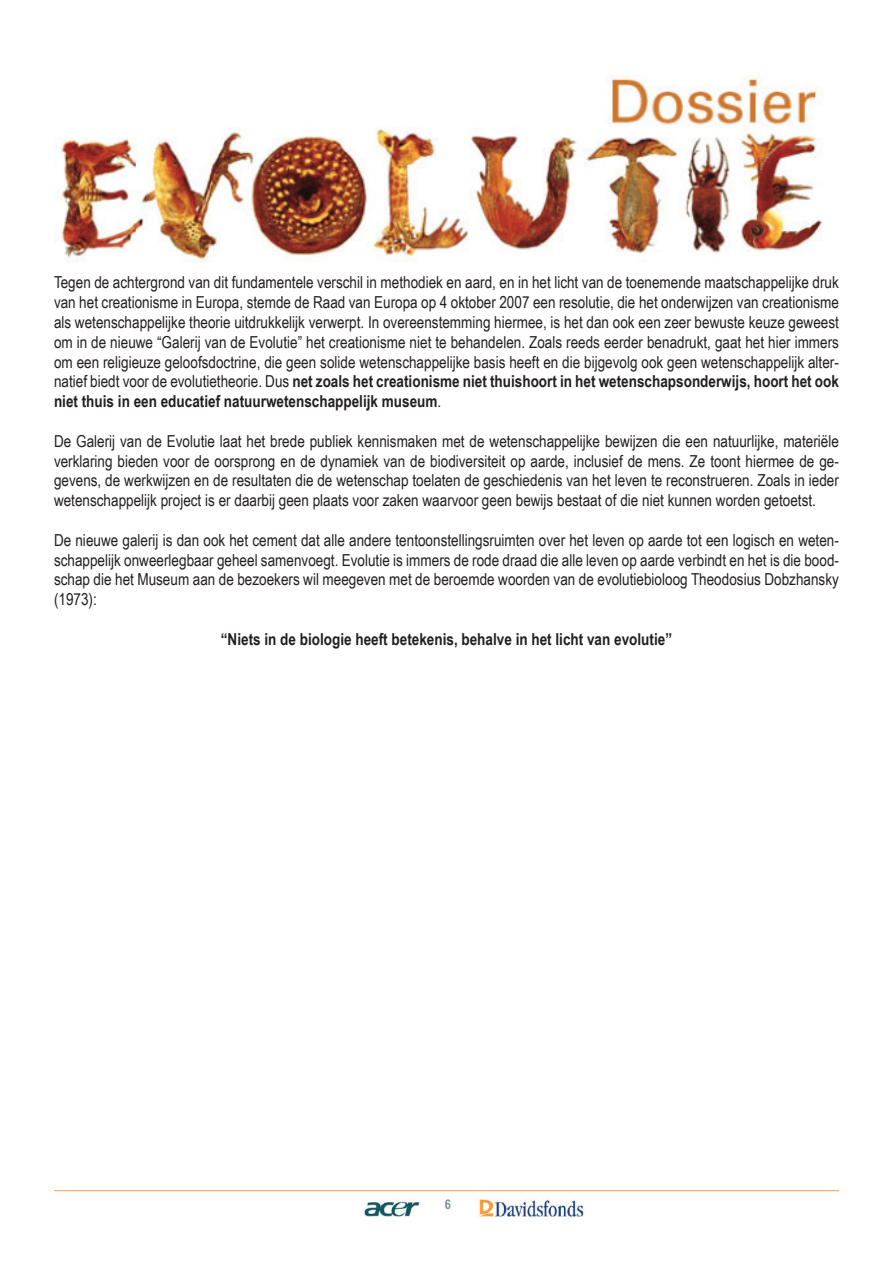
<style>
.page{position:relative;width:893px;height:1263px;background:#fff}
.page>*{position:absolute;margin:0;border:0;box-sizing:border-box;transform-origin:0 0}
.t1{font:16.5px/19.8px "Arial Narrow";color:#231f20;text-align:justify}
.t2{font:700 16.5px "Arial Narrow";color:#231f20}
.t3{font:700 13.5px "Arial Narrow";color:#749393}
.s1{font-weight:700}
</style>
<div class="page">
<img style="left:364px;top:1199px;width:220px;height:18px">
<hr style="left:54px;top:1190px;width:785px;height:1px;background:#f39d46">
<img style="left:60px;top:75px;width:763px;height:188px">
<p class="t1" style="left:54px;top:272px;width:786px">Tegen de achtergrond van dit fundamentele verschil in methodiek en aard, en in het licht van de toenemende maatschappelijke druk van het creationisme in Europa, stemde de Raad van Europa op 4 oktober 2007 een resolutie, die het onderwijzen van creationisme als wetenschappelijke theorie uitdrukkelijk verwerpt. In overeenstemming hiermee, is het dan ook een zeer bewuste keuze geweest om in de nieuwe “Galerij van de Evolutie” het creationisme niet te behandelen. Zoals reeds eerder benadrukt, gaat het hier immers om een religieuze geloofsdoctrine, die geen solide wetenschappelijke basis heeft en die bijgevolg ook geen wetenschappelijk alter&shy;natief biedt voor de evolutietheorie. Dus <span class="s1">net zoals het creationisme niet thuishoort in het wetenschapsonderwijs, hoort het ook niet thuis in een educatief natuurwetenschappelijk museum</span>.</p>
<p class="t1" style="left:54px;top:430px;width:786px">De Galerij van de Evolutie laat het brede publiek kennismaken met de wetenschappelijke bewijzen die een natuurlijke, materiële verklaring bieden voor de oorsprong en de dynamiek van de biodiversiteit op aarde, inclusief de mens. Ze toont hiermee de ge&shy;gevens, de werkwijzen en de resultaten die de wetenschap toelaten de geschiedenis van het leven te reconstrueren. Zoals in ieder wetenschappelijk project is er daarbij geen plaats voor zaken waarvoor geen bewijs bestaat of die niet kunnen worden getoetst.</p>
<p class="t1" style="left:54px;top:529px;width:786px">De nieuwe galerij is dan ook het cement dat alle andere tentoonstellingsruimten over het leven op aarde tot een logisch en weten&shy;schappelijk onweerlegbaar geheel samenvoegt. Evolutie is immers de rode draad die alle leven op aarde verbindt en het is die bood&shy;schap die het Museum aan de bezoekers wil meegeven met de beroemde woorden van de evolutiebioloog Theodosius Dobzhansky (1973):</p>
<p class="t2" style="left:221px;top:626px;width:453px">“Niets in de biologie heeft betekenis, behalve in het licht van evolutie”</p>
<p class="t3" style="left:445px;top:1194px;width:8px">6</p>
</div>
